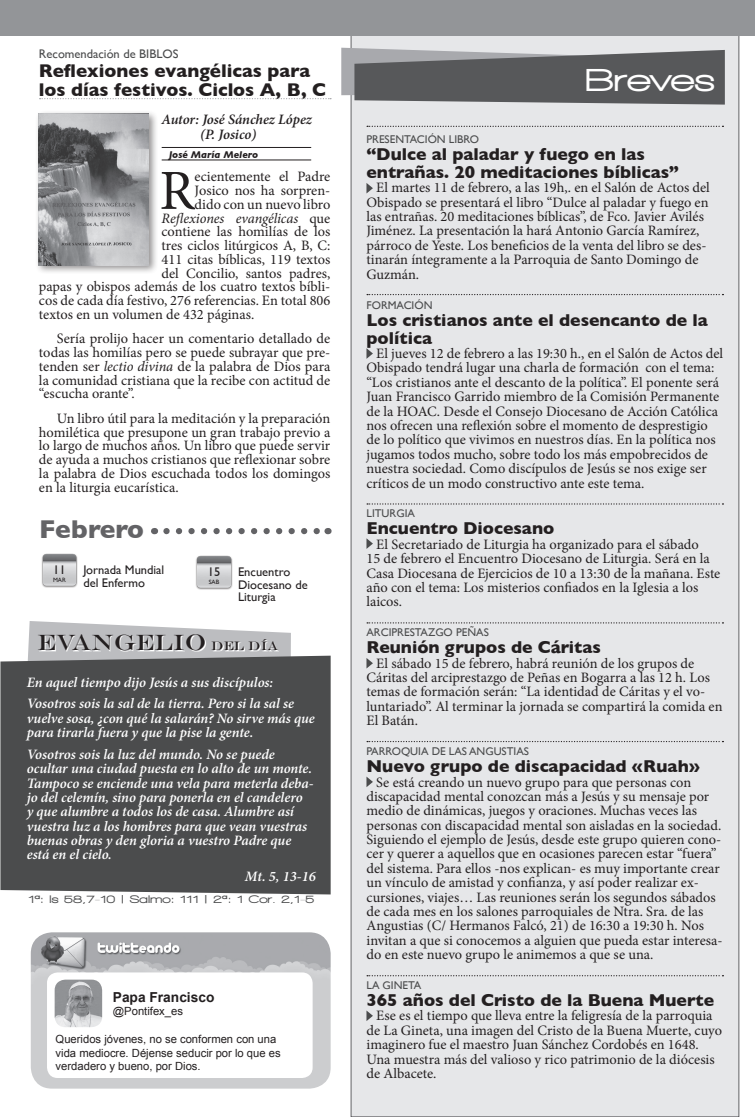
<style>
.page{position:relative;width:755px;height:1117px;background:#fff}
.page>*{position:absolute;margin:0;border:0;box-sizing:border-box;transform-origin:0 0}
.t1{font:56.62px "Minion Pro";color:#231f20}
.t2{font:900 32.5px "Walkway Expand";color:#fff}
.t3{font:700 26.25px "Gill Sans";letter-spacing:-.005em;color:#636366}
.t4{font:22.5px "Engravers";color:#231f20}
.t5{font:700 18.75px/18.8px "Gill Sans";color:#231f20}
.t6{font:700 17.5px/17.5px "Gill Sans";color:#231f20}
.t7{font:14.38px/14.4px "Minion Pro";color:#231f20}
.t8{font:italic 600 14.38px/14.4px "Minion Pro";letter-spacing:-.005em;color:#fff}
.t9{font:italic 600 14.38px/14.4px "Minion Pro";letter-spacing:-.005em;color:#231f20}
.t10{font:italic 14.38px "Minion Pro";letter-spacing:-.005em;color:#231f20}
.t11{font:700 13.75px "Arial";color:#231f20}
.t12{font:12.5px/12.5px "Gill Sans";color:#231f20}
.t13{font:12.5px "Gill Sans";color:#4b4c4d}
.t14{font:11.25px/13.5px "Arial";color:#231f20}
.t15{font:11.25px "Gill Sans";color:#4b4c4d}
.t16{font:900 11.25px "Walkway Expand";color:#4b4c4d}
.t17{font:italic 700 10px "Gill Sans";color:#231f20}
.t18{font:6.25px "Gill Sans";color:#231f20}
.s1{font-style:normal}
.s2{font-style:italic}
.s3{font-size:12.5px}
</style>
<div class="page">
<img style="left:31px;top:932px;width:300px;height:156px">
<div style="left:47px;top:972px;width:266px;height:105px;background:#fff;border-radius:11px"></div>
<img style="left:55px;top:979px;width:47px;height:47px">
<div style="left:351px;top:7px;width:388px;height:1109px;background:#e6e7e9"></div>
<svg style="left:341px;top:48px;width:384px;height:57px"></svg>
<svg style="left:367px;top:126px;width:356px;height:1px"></svg>
<svg style="left:366px;top:183px;width:7px;height:10px"></svg>
<svg style="left:367px;top:503px;width:356px;height:1px"></svg>
<svg style="left:366px;top:538px;width:7px;height:11px"></svg>
<svg style="left:367px;top:740px;width:356px;height:2px"></svg>
<svg style="left:366px;top:776px;width:7px;height:11px"></svg>
<svg style="left:367px;top:294px;width:356px;height:1px"></svg>
<svg style="left:366px;top:348px;width:7px;height:11px"></svg>
<svg style="left:367px;top:975px;width:356px;height:1px"></svg>
<svg style="left:366px;top:1010px;width:7px;height:10px"></svg>
<svg style="left:367px;top:622px;width:356px;height:1px"></svg>
<svg style="left:366px;top:658px;width:7px;height:10px"></svg>
<div style="left:0;top:0;width:755px;height:35px;background:#939598"></div>
<svg style="left:28px;top:621px;width:263px;height:34px"></svg>
<div style="left:0;top:655px;width:331px;height:239px;background:#4b4c4d"></div>
<svg style="left:39px;top:635px;width:240px;height:16px;fill:#bcbdc0"></svg>
<img style="left:41px;top:553px;width:37px;height:35px">
<svg style="left:166px;top:528px;width:154px;height:6px"></svg>
<hr style="left:162px;top:160px;width:149px;height:1px;background:#231f20">
<hr style="left:162px;top:147px;width:149px;height:1px;background:#231f20">
<img style="left:196px;top:555px;width:37px;height:35px">
<svg style="left:40px;top:98px;width:291px;height:1px"></svg>
<div style="left:35px;top:109px;width:123px;height:166px;background:#231f20;opacity:.5"></div>
<img style="left:39px;top:114px;width:110px;height:151px">
<p class="t13" style="left:39px;top:47px;width:141px">Recomendación de BIBLOS</p>
<p class="t5" style="left:39px;top:61px;width:289px">Reflexiones evangélicas para los días festivos. Ciclos A, B, C</p>
<p class="t9" style="left:200px;top:112px;width:113px;text-indent:-38px">Autor: José Sánchez López (P. Josico)</p>
<p class="t1" style="left:159px;top:153px;width:37px">R</p>
<p class="t7" style="left:195px;top:170px;width:137px">ecientemente el Padre</p>
<p class="t17" style="left:169px;top:148px;width:91px">José María Melero</p>
<p class="t7" style="left:195px;top:183px;width:137px">Josico nos ha sorpren-</p>
<p class="t7" style="left:195px;top:197px;width:137px">dido con un nuevo libro</p>
<p class="t10" style="left:161px;top:208px;width:170px">Reflexiones evangélicas <span class="s1">que</span></p>
<p class="t7" style="left:161px;top:225px;width:170px">contiene las homilías de los</p>
<p class="t7" style="left:161px;top:238px;width:170px">tres ciclos litúrgicos A, B, C:</p>
<p class="t7" style="left:161px;top:252px;width:170px">411 citas bíblicas, 119 textos</p>
<p class="t7" style="left:161px;top:266px;width:170px">del Concilio, santos padres,</p>
<p class="t7" style="left:39px;top:280px;width:293px">papas y obispos además de los cuatro textos bíbli-</p>
<p class="t7" style="left:39px;top:293px;width:293px">cos de cada día festivo, 276 referencias. En total 806</p>
<p class="t7" style="left:39px;top:307px;width:217px">textos en un volumen de 432 páginas.</p>
<p class="t7" style="left:39px;top:332px;width:293px;line-height:13.8px;text-align:justify;text-indent:18px">Sería prolijo hacer un comentario detallado de todas las homilías pero se puede subrayar que pre&shy;tenden ser <span class="s2">lectio divina</span> de la palabra de Dios para la comunidad cristiana que la recibe con actitud de “escucha orante”.</p>
<p class="t7" style="left:39px;top:411px;width:293px;line-height:13.8px;text-align:justify;text-indent:18px">Un libro útil para la meditación y la preparación homilética que presupone un gran trabajo previo a lo largo de muchos años. Un libro que puede servir de ayuda a muchos cristianos que reflexionar sobre la palabra de Dios escuchada todos los domingos en la liturgia eucarística.</p>
<p class="t3" style="left:39px;top:508px;width:106px">Febrero</p>
<p class="t12" style="left:53px;top:563px;width:14px">11</p>
<p class="t18" style="left:53px;top:575px;width:14px">MAR</p>
<p class="t12" style="left:83px;top:563px;width:82px">Jornada Mundial del Enfermo</p>
<p class="t12" style="left:208px;top:565px;width:14px">15</p>
<p class="t18" style="left:209px;top:577px;width:12px">SAB</p>
<p class="t12" style="left:238px;top:565px;width:71px">Encuentro<br>Diocesano de<br>Liturgia</p>
<p class="t4" style="left:38px;top:629px;width:242px">EVANGELIO <span class="s3">del día</span></p>
<p class="t8" style="left:27px;top:675px;width:248px">En aquel tiempo dijo Jesús a sus discípulos:</p>
<p class="t8" style="left:27px;top:696px;width:289px">Vosotros sois la sal de la tierra. Pero si la sal se vuelve sosa, ¿con qué la salarán? No sirve más que para tirarla fuera y que la pise la gente.</p>
<p class="t8" style="left:27px;top:746px;width:288px">Vosotros sois la luz del mundo. No se puede ocultar una ciudad puesta en lo alto de un monte.<br>Tampoco se enciende una vela para meterla deba&shy;jo del celemín, sino para ponerla en el candelero<br>y que alumbre a todos los de casa. Alumbre así vuestra luz a los hombres para que vean vuestras buenas obras y den gloria a vuestro Padre que está en el cielo.</p>
<p class="t8" style="left:245px;top:868px;width:72px">Mt. 5, 13-16</p>
<p class="t16" style="left:28px;top:893px;width:287px">1ª: Is 58,7-10 | Salmo: 111 | 2ª: 1 Cor. 2,1-5</p>
<p class="t11" style="left:113px;top:987px;width:103px">Papa Francisco</p>
<p class="t14" style="left:113px;top:1004px;width:72px">@Pontifex_es</p>
<p class="t14" style="left:56px;top:1032px;width:227px">Queridos jóvenes, no se conformen con una vida mediocre. Déjense seducir por lo que es verdadero y bueno, por Dios.</p>
<p class="t2" style="left:585px;top:62px;width:132px">Breves</p>
<p class="t15" style="left:366px;top:132px;width:114px">PRESENTACIÓN LIBRO</p>
<p class="t6" style="left:366px;top:145px;width:314px">“Dulce al paladar y fuego en las entrañas. 20 meditaciones bíblicas”</p>
<p class="t7" style="left:366px;top:180px;width:345px;text-indent:10px">El martes 11 de febrero, a las 19h,. en el Salón de Actos del Obispado se presentará el libro “Dulce al paladar y fuego en las entrañas. 20 meditaciones bíblicas”, de Fco. Javier Avilés Jiménez. La presentación la hará Antonio García Ramírez, párroco de Yeste. Los beneficios de la venta del libro se des&shy;tinarán íntegramente a la Parroquia de Santo Domingo de Guzmán.</p>
<p class="t15" style="left:366px;top:298px;width:67px">FORMACIÓN</p>
<p class="t6" style="left:366px;top:311px;width:343px">Los cristianos ante el desencanto de la política</p>
<p class="t7" style="left:366px;top:346px;width:358px;text-indent:10px">El jueves 12 de febrero a las 19:30 h., en el Salón de Actos del Obispado tendrá lugar una charla de formación con el tema: “Los cristianos ante el descanto de la política”. El ponente será Juan Francisco Garrido miembro de la Comisión Permanente de la HOAC. Desde el Consejo Diocesano de Acción Católica nos ofrecen una reflexión sobre el momento de desprestigio de lo político que vivimos en nuestros días. En la política nos jugamos todos mucho, sobre todo los más empobrecidos de nuestra sociedad. Como discípulos de Jesús se nos exige ser críticos de un modo constructivo ante este tema.</p>
<p class="t15" style="left:366px;top:506px;width:50px">LITURGIA</p>
<p class="t6" style="left:366px;top:519px;width:189px">Encuentro Diocesano</p>
<p class="t7" style="left:366px;top:537px;width:355px;text-indent:10px">El Secretariado de Liturgia ha organizado para el sábado<br>15 de febrero el Encuentro Diocesano de Liturgia. Será en la Casa Diocesana de Ejercicios de 10 a 13:30 de la mañana. Este año con el tema: Los misterios confiados en la Iglesia a los laicos.</p>
<p class="t15" style="left:366px;top:625px;width:124px">ARCIPRESTAZGO PEÑAS</p>
<p class="t6" style="left:366px;top:638px;width:236px">Reunión grupos de Cáritas</p>
<p class="t7" style="left:366px;top:655px;width:357px;text-indent:10px">El sábado 15 de febrero, habrá reunión de los grupos de Cáritas del arciprestazgo de Peñas en Bogarra a las 12 h. Los temas de formación serán: “La identidad de Cáritas y el vo&shy;luntariado”. Al terminar la jornada se compartirá la comida en El Batán.</p>
<p class="t15" style="left:366px;top:744px;width:164px">PARROQUIA DE LAS ANGUSTIAS</p>
<p class="t6" style="left:366px;top:756px;width:335px">Nuevo grupo de discapacidad «Ruah»</p>
<p class="t7" style="left:366px;top:774px;width:358px;text-indent:10px">Se está creando un nuevo grupo para que personas con discapacidad mental conozcan más a Jesús y su mensaje por medio de dinámicas, juegos y oraciones. Muchas veces las personas con discapacidad mental son aisladas en la sociedad.<br>Siguiendo el ejemplo de Jesús, desde este grupo quieren cono&shy;cer y querer a aquellos que en ocasiones parecen estar “fuera” del sistema. Para ellos -nos explican- es muy importante crear un vínculo de amistad y confianza, y así poder realizar ex&shy;cursiones, viajes… Las reuniones serán los segundos sábados de cada mes en los salones parroquiales de Ntra. Sra. de las Angustias (C/ Hermanos Falcó, 21) de 16:30 a 19:30 h. Nos invitan a que si conocemos a alguien que pueda estar interesa&shy;do en este nuevo grupo le animemos a que se una.</p>
<p class="t15" style="left:366px;top:977px;width:56px">LA GINETA</p>
<p class="t6" style="left:366px;top:990px;width:349px">365 años del Cristo de la Buena Muerte</p>
<p class="t7" style="left:366px;top:1008px;width:357px;text-indent:10px">Ese es el tiempo que lleva entre la feligresía de la parroquia de La Gineta, una imagen del Cristo de la Buena Muerte, cuyo imaginero fue el maestro Juan Sánchez Cordobés en 1648.<br>Una muestra más del valioso y rico patrimonio de la diócesis de Albacete.</p>
</div>
